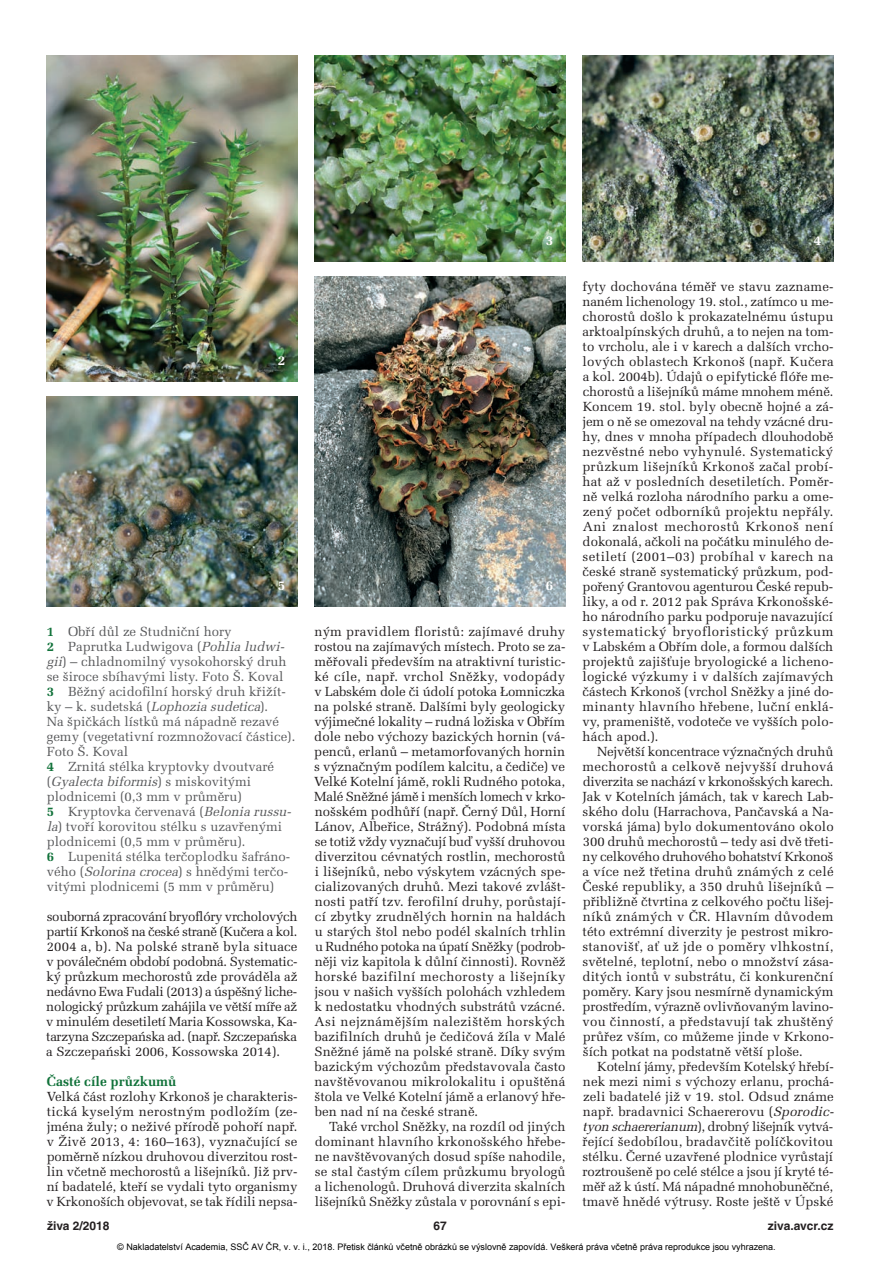
<style>
.page{position:relative;width:893px;height:1263px;background:#fff}
.page>*{position:absolute;margin:0;border:0;box-sizing:border-box;transform-origin:0 0}
.t1{font:700 13.5px "Melior CE";color:#11723a}
.t2{font:700 13.5px "Melior CE";color:#fff}
.t3{font:13.2px/15px "Melior CE";color:#231f20;text-align:justify}
.t4{font:13.2px/15px "Melior CE";color:#57585a}
.t5{font:700 12px "Helvetica CE";color:#231f20}
.t6{font:9px "Arial";color:#000}
.s1{font-weight:700;color:#11723a}
.s2{font-style:italic}
</style>
<div class="page">
<img style="left:47px;top:55px;width:251px;height:326px">
<img style="left:315px;top:276px;width:251px;height:330px">
<img style="left:315px;top:55px;width:251px;height:206px">
<img style="left:583px;top:55px;width:250px;height:206px">
<img style="left:47px;top:396px;width:251px;height:210px">
<p class="t2" style="left:278px;top:356px;width:9px">2</p>
<p class="t2" style="left:278px;top:581px;width:9px">5</p>
<p class="t4" style="left:47px;top:626px;width:250px"><span class="s1">1</span> Obří důl ze Studniční hory<br><span class="s1">2</span> Paprutka Ludwigova (<span class="s2">Pohlia ludwi&shy;gii</span>) – chladnomilný vysokohorský druh se široce sbíhavými listy. Foto Š. Koval<br><span class="s1">3</span> Běžný acidofilní horský druh křižít&shy;k y – k . s u d e t s k á ( <span class="s2">Lophozia sudetica</span>) .<br>Na špičkách lístků má nápadně rezavé gemy (vegetativní rozmnožovací částice).<br>Foto Š. Koval<br><span class="s1">4</span> Zrnitá stélka kryptovky dvoutvaré (<span class="s2">Gyalecta biformis</span>) s miskovitými plodnicemi (0,3 mm v průměru)<br><span class="s1">5</span> Kryptovka červenavá (<span class="s2">Belonia russu&shy;la</span>) tvoří korovitou stélku s uzavřenými plodnicemi (0,5 mm v průměru).<br><span class="s1">6</span> Lupenitá stélka terčoplodku šafráno&shy;vého (<span class="s2">Solorina crocea</span>) s hnědými terčo&shy;vitými plodnicemi (5 mm v průměru)</p>
<p class="t3" style="left:46px;top:911px;width:253px">souborná zpracování bryoflóry vrcholových partií Krkonoš na české straně (Kučera a kol.<br>2004 a, b). Na polské straně byla situace v poválečném období podobná. Systematic - ký průzkum mechorostů zde prováděla až nedávno Ewa Fudali (2013) a úspěšný liche&shy;nologický průzkum zahájila ve větší míře až v minulém desetiletí Maria Kossowska, Ka - tarzyna Szczepańska ad. (např. Szczepańska a Szczepański 2006, Kossowska 2014).</p>
<p class="t1" style="left:47px;top:1077px;width:131px">Časté cíle průzkumů</p>
<p class="t3" style="left:47px;top:1091px;width:253px">Velká část rozlohy Krkonoš je charakteris&shy;tická kyselým nerostným podložím (ze - jména žuly; o neživé přírodě pohoří např. v Živě 2013, 4: 160–163), vyznačující se poměrně nízkou druhovou diverzitou rost&shy;lin včetně mechorostů a lišejníků. Již prv&shy;ní badatelé, kteří se vydali tyto organismy v Krkonoších objevovat, se tak řídili nepsa-</p>
<p class="t2" style="left:546px;top:236px;width:9px">3</p>
<p class="t2" style="left:814px;top:236px;width:9px">4</p>
<p class="t2" style="left:546px;top:581px;width:9px">6</p>
<p class="t3" style="left:314px;top:626px;width:253px">ným pravidlem floristů: zajímavé druhy rostou na zajímavých místech. Proto se za - měřovali především na atraktivní turistic&shy;ké cíle, např. vrchol Sněžky, vodopády v Labském dole či údolí potoka Łomniczka na polské straně. Dalšími byly geologicky výjimečné lokality – rudná ložiska v Obřím dole nebo výchozy bazických hornin (vá - penců, erlanů – metamorfovaných hornin s význačným podílem kalcitu, a čediče) ve Velké Kotelní jámě, rokli Rudného potoka, Malé Sněžné jámě i menších lomech v krko&shy;nošském podhůří (např. Černý Důl, Horní Lánov, Albeřice, Strážný). Podobná místa se totiž vždy vyznačují buď vyšší druhovou diverzitou cévnatých rostlin, mechorostů i lišejníků, nebo výskytem vzácných spe&shy;cializovaných druhů. Mezi takové zvlášt&shy;nosti patří tzv. ferofilní druhy, porůstají - cí zbytky zrudnělých hornin na haldách u starých štol nebo podél skalních trhlin u Rudného potoka na úpatí Sněžky (podrob&shy;něji viz kapitola k důlní činnosti). Rovněž horské bazifilní mechorosty a lišejníky jsou v našich vyšších polohách vzhledem k nedostatku vhodných substrátů vzácné.<br>Asi nejznámějším nalezištěm horských bazifilních druhů je čedičová žíla v Malé Sněžné jámě na polské straně. Díky svým bazickým výchozům představovala často navštěvovanou mikrolokalitu i opuštěná štola ve Velké Kotelní jámě a erlanový hře&shy;ben nad ní na české straně.</p>
<p class="t3" style="left:315px;top:1121px;width:253px;text-indent:14px">Také vrchol Sněžky, na rozdíl od jiných dominant hlavního krkonošského hřebe&shy;ne navštěvovaných dosud spíše nahodile, se stal častým cílem průzkumu bryologů a lichenologů. Druhová diverzita skalních lišejníků Sněžky zůstala v porovnání s epi-</p>
<p class="t3" style="left:582px;top:281px;width:253px">fyty dochována téměř ve stavu zazname&shy;naném lichenology 19. stol., zatímco u me - chorostů došlo k prokazatelnému ústupu arktoalpínských druhů, a to nejen na tom&shy;to vrcholu, ale i v karech a dalších vrcho&shy;lových oblastech Krkonoš (např. Kučera a kol. 2004b). Údajů o epifytické flóře me - chorostů a lišejníků máme mnohem méně.<br>Koncem 19. stol. byly obecně hojné a zá - jem o ně se omezoval na tehdy vzácné dru&shy;hy, dnes v mnoha případech dlouhodobě nezvěstné nebo vyhynulé. Systematický průzkum lišejníků Krkonoš začal probí&shy;hat až v posledních desetiletích. Poměr&shy;ně velká rozloha národního parku a ome&shy;zený počet odborníků projektu nepřály.<br>Ani znalost mechorostů Krkonoš není dokonalá, ačkoli na počátku minulého de - setiletí (2001–03) probíhal v karech na české straně systematický průzkum, pod&shy;pořený Grantovou agenturou České repub&shy;liky, a od r. 2012 pak Správa Krkonošské&shy;ho národního parku podporuje navazující systematický bryofloristický průzkum v Labském a Obřím dole, a formou dalších projektů zajišťuje bryologické a licheno&shy;logické výzkumy i v dalších zajímavých částech Krkonoš (vrchol Sněžky a jiné do - minanty hlavního hřebene, luční enklá&shy;vy, prameniště, vodoteče ve vyšších polo&shy;hách apod.).</p>
<p class="t3" style="left:582px;top:746px;width:253px;text-indent:15px">Největší koncentrace význačných druhů mechorostů a celkově nejvyšší druhová diverzita se nachází v krkonošských karech.<br>Jak v Kotelních jámách, tak v karech Lab&shy;ského dolu (Harrachova, Pančavská a Na - vorská jáma) bylo dokumentováno okolo 300 druhů mechorostů – tedy asi dvě třeti - ny celkového druhového bohatství Krkonoš a více než třetina druhů známých z celé České republiky, a 350 druhů lišejníků – přibližně čtvrtina z celkového počtu lišej&shy;níků známých v ČR. Hlavním důvodem této extrémní diverzity je pestrost mikro&shy;stanovišť, ať už jde o poměry vlhkostní, světelné, teplotní, nebo o množství zása&shy;ditých iontů v substrátu, či konkurenční poměry. Kary jsou nesmírně dynamickým prostředím, výrazně ovlivňovaným lavino - vou činností, a představují tak zhuštěný průřez vším, co můžeme jinde v Krkono&shy;ších potkat na podstatně větší ploše.</p>
<p class="t3" style="left:582px;top:1061px;width:255px;text-align:left;text-indent:15px">Kotelní jámy, především Kotelský hřebí - nek mezi nimi s výchozy erlanu, prochá&shy;zeli badatelé již v 19. stol. Odsud známe např. bradavnici Schaererovu (<span class="s2">Sporodic&shy;tyon schaererianum</span>), drobný lišejník vytvá&shy;řející šedobílou, bradavčitě políčkovitou stélku. Černé uzavřené plodnice vyrůstají roztroušeně po celé stélce a jsou jí kryté té - měř až k ústí. Má nápadné mnohobuněčné, tmavě hnědé výtrusy. Roste ještě v Úpské</p>
<p class="t5" style="left:47px;top:1221px;width:64px">živa 2/2018</p>
<p class="t5" style="left:433px;top:1221px;width:15px">67</p>
<p class="t5" style="left:768px;top:1221px;width:67px">ziva.avcr.cz</p>
<p class="t6" style="left:117px;top:1241px;width:660px">© Nakladatelství Academia, SSČ AV ČR, v. v. i., 2018. Přetisk článků včetně obrázků se výslovně zapovídá. Veškerá práva včetně práva reprodukce jsou vyhrazena.</p>
</div>
